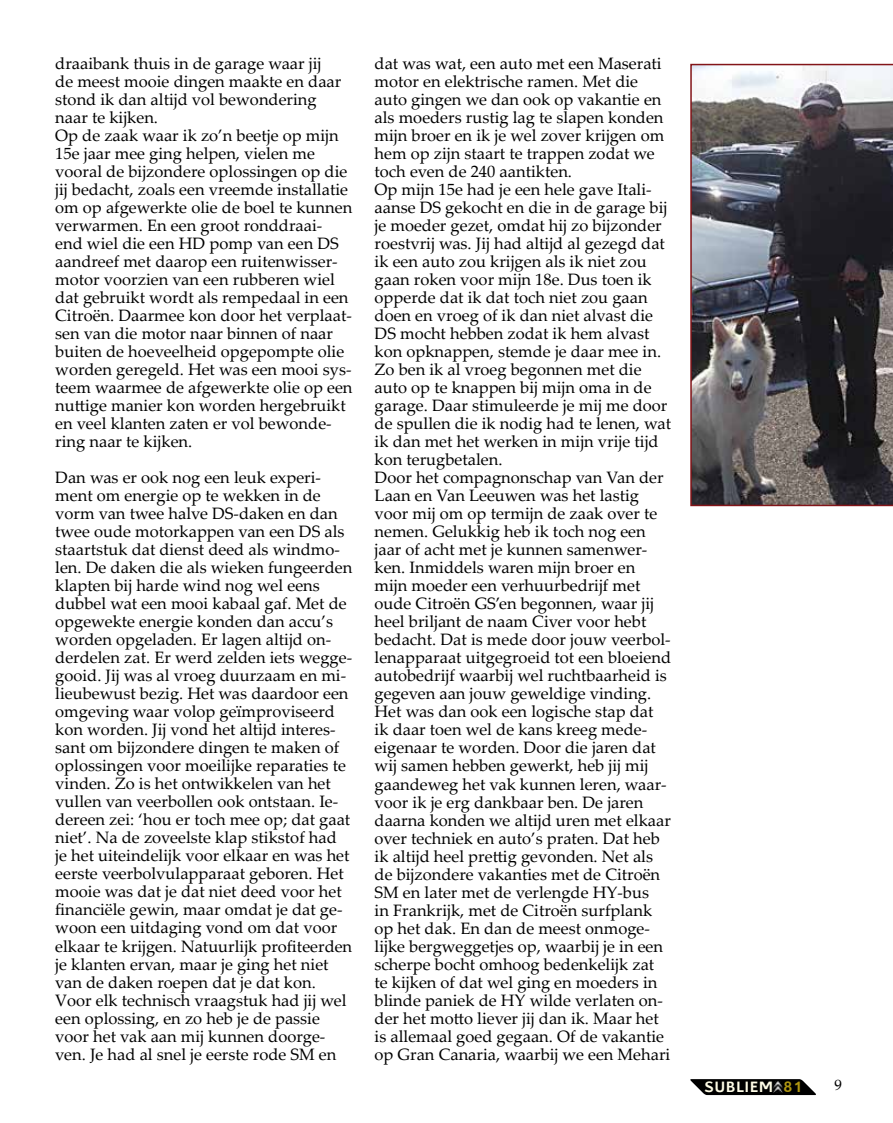
<style>
.page{position:relative;width:893px;height:1123px;background:#fff}
.page>*{position:absolute;margin:0;border:0;box-sizing:border-box;transform-origin:0 0}
.t1{font:16.5px/18px "Palatino Linotype";color:#000}
.t2{font:700 16.2px "Citroen";letter-spacing:.07em;color:#fefce6}
.t3{font:15px "Palatino";color:#000}
.s1{color:#af9611}
</style>
<div class="page">
<svg style="left:690px;top:1079px;width:126px;height:16px;background:#212121"></svg>
<img style="left:690px;top:64px;width:203px;height:442px">
<p class="t1" style="left:55px;top:54px;width:299px">draaibank thuis in de garage waar jij<br>de meest mooie dingen maakte en daar stond ik dan altijd vol bewondering naar te kijken.<br>Op de zaak waar ik zo’n beetje op mijn 15e jaar mee ging helpen, vielen me vooral de bijzondere oplossingen op die jij bedacht, zoals een vreemde installatie om op afgewerkte olie de boel te kunnen verwarmen. En een groot ronddraai&shy;end wiel die een HD pomp van een DS aandreef met daarop een ruitenwisser&shy;motor voorzien van een rubberen wiel dat gebruikt wordt als rempedaal in een Citroën. Daarmee kon door het verplaat&shy;sen van die motor naar binnen of naar buiten de hoeveelheid opgepompte olie worden geregeld. Het was een mooi sys&shy;teem waarmee de afgewerkte olie op een nuttige manier kon worden hergebruikt en veel klanten zaten er vol bewonde&shy;ring naar te kijken.</p>
<p class="t1" style="left:55px;top:468px;width:298px">Dan was er ook nog een leuk experi&shy;ment om energie op te wekken in de vorm van twee halve DS-daken en dan twee oude motorkappen van een DS als staartstuk dat dienst deed als windmo&shy;len. De daken die als wieken fungeerden klapten bij harde wind nog wel eens dubbel wat een mooi kabaal gaf. Met de opgewekte energie konden dan accu’s worden opgeladen. Er lagen altijd on&shy;derdelen zat. Er werd zelden iets wegge&shy;gooid. Jij was al vroeg duurzaam en mi&shy;lieubewust bezig. Het was daardoor een omgeving waar volop geïmproviseerd kon worden. Jij vond het altijd interes&shy;sant om bijzondere dingen te maken of oplossingen voor moeilijke reparaties te vinden. Zo is het ontwikkelen van het vullen van veerbollen ook ontstaan. Ie&shy;dereen zei: ‘hou er toch mee op; dat gaat niet’. Na de zoveelste klap stikstof had je het uiteindelijk voor elkaar en was het eerste veerbolvulapparaat geboren. Het mooie was dat je dat niet deed voor het financiële gewin, maar omdat je dat ge&shy;woon een uitdaging vond om dat voor elkaar te krijgen. Natuurlijk profiteerden je klanten ervan, maar je ging het niet van de daken roepen dat je dat kon.<br>Voor elk technisch vraagstuk had jij wel een oplossing, en zo heb je de passie voor het vak aan mij kunnen doorge&shy;ven. Je had al snel je eerste rode SM en</p>
<p class="t1" style="left:375px;top:54px;width:298px">dat was wat, een auto met een Maserati motor en elektrische ramen. Met die auto gingen we dan ook op vakantie en als moeders rustig lag te slapen konden mijn broer en ik je wel zover krijgen om hem op zijn staart te trappen zodat we toch even de 240 aantikten.<br>Op mijn 15e had je een hele gave Itali&shy;aanse DS gekocht en die in de garage bij je moeder gezet, omdat hij zo bijzonder roestvrij was. Jij had altijd al gezegd dat ik een auto zou krijgen als ik niet zou gaan roken voor mijn 18e. Dus toen ik opperde dat ik dat toch niet zou gaan doen en vroeg of ik dan niet alvast die DS mocht hebben zodat ik hem alvast kon opknappen, stemde je daar mee in.<br>Zo ben ik al vroeg begonnen met die auto op te knappen bij mijn oma in de garage. Daar stimuleerde je mij me door de spullen die ik nodig had te lenen, wat ik dan met het werken in mijn vrije tijd kon terugbetalen.<br>Door het compagnonschap van Van der Laan en Van Leeuwen was het lastig voor mij om op termijn de zaak over te nemen. Gelukkig heb ik toch nog een jaar of acht met je kunnen samenwer&shy;ken. Inmiddels waren mijn broer en mijn moeder een verhuurbedrijf met oude Citroën GS’en begonnen, waar jij heel briljant de naam Civer voor hebt bedacht. Dat is mede door jouw veerbol&shy;lenapparaat uitgegroeid tot een bloeiend autobedrijf waarbij wel ruchtbaarheid is gegeven aan jouw geweldige vinding.<br>Het was dan ook een logische stap dat ik daar toen wel de kans kreeg mede&shy;eigenaar te worden. Door die jaren dat wij samen hebben gewerkt, heb jij mij gaandeweg het vak kunnen leren, waar&shy;voor ik je erg dankbaar ben. De jaren daarna konden we altijd uren met elkaar over techniek en auto’s praten. Dat heb ik altijd heel prettig gevonden. Net als de bijzondere vakanties met de Citroën SM en later met de verlengde HY-bus<br>in Frankrijk, met de Citroën surfplank op het dak. En dan de meest onmoge&shy;lijke bergweggetjes op, waarbij je in een scherpe bocht omhoog bedenkelijk zat te kijken of dat wel ging en moeders in blinde paniek de HY wilde verlaten on&shy;der het motto liever jij dan ik. Maar het is allemaal goed gegaan. Of de vakantie op Gran Canaria, waarbij we een Mehari</p>
<p class="t2" style="left:704px;top:1075px;width:100px">SUBLIEM <span class="s1">81</span></p>
<p class="t3" style="left:834px;top:1076px;width:9px">9</p>
</div>
